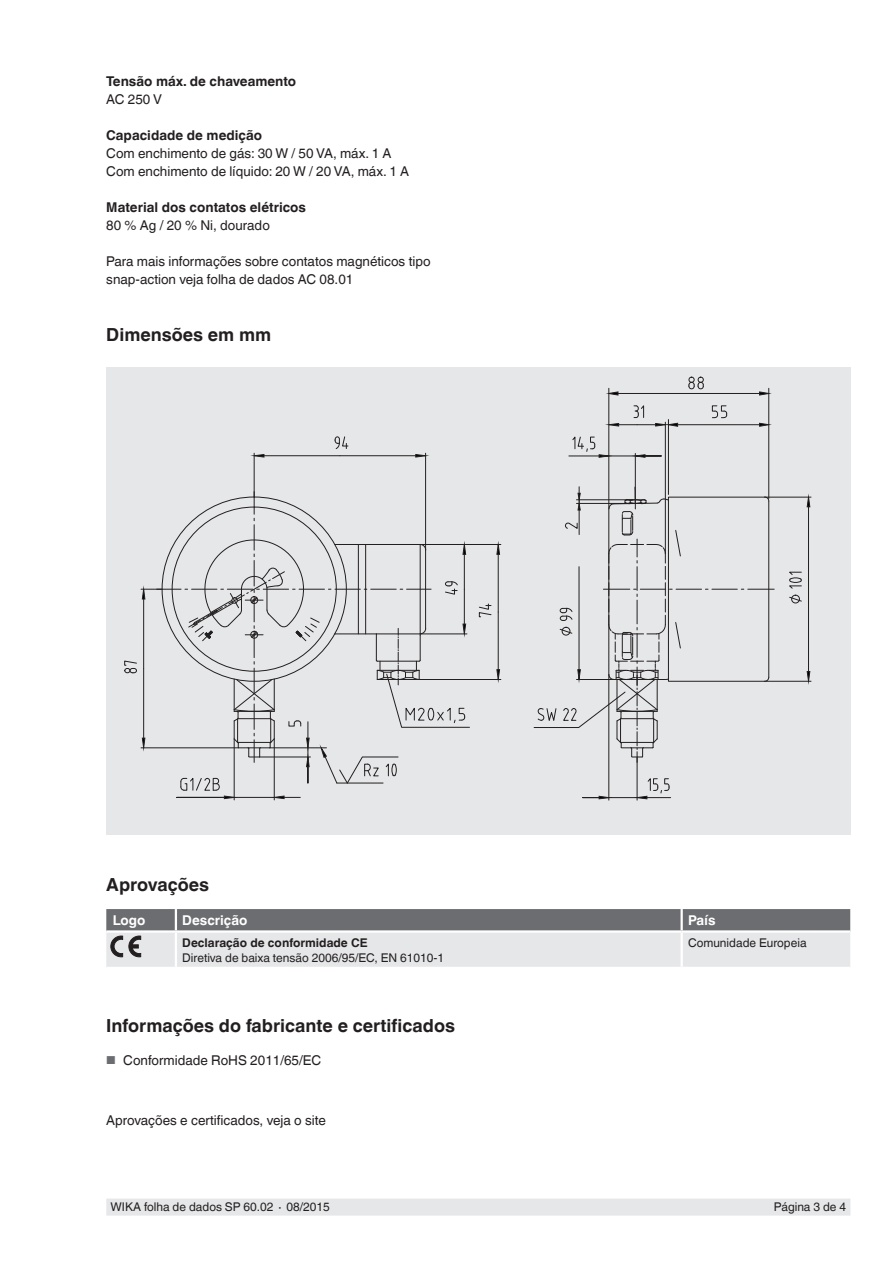
<style>
.page{position:relative;width:893px;height:1263px;background:#fff}
.page>*{position:absolute;margin:0;border:0;box-sizing:border-box;transform-origin:0 0}
.t1{font:700 18px "Helvetica World";color:#231f20}
.t2{font:13.5px/18px "Helvetica World";color:#231f20}
.t3{font:700 13.5px "Helvetica World";color:#231f20}
.t4{font:700 13.5px "Helvetica World";color:#fff}
.t5{font:12px "Helvetica World";color:#231f20}
.t6{font:700 12px "Helvetica World";color:#231f20}
.s1{font-size:11.55px;color:#6c6d70}
</style>
<div class="page">
<div style="left:106px;top:1198px;width:744px;height:17px;background:#e6e7e9"></div>
<div style="left:106px;top:367px;width:744px;height:468px;background:#e6e7e9"></div>
<hr style="left:425px;top:453px;width:1px;height:97px;background:#231f20">
<hr style="left:254px;top:453px;width:1px;height:44px;background:#231f20">
<svg style="left:334px;top:436px;width:15px;height:13px"></svg>
<hr style="left:264px;top:455px;width:76px;height:1px;background:#231f20">
<svg style="left:253px;top:454px;width:12px;height:4px"></svg>
<hr style="left:340px;top:455px;width:76px;height:1px;background:#231f20">
<svg style="left:415px;top:454px;width:11px;height:4px"></svg>
<hr style="left:419px;top:679px;width:82px;height:1px;background:#231f20">
<hr style="left:420px;top:544px;width:81px;height:1px;background:#231f20">
<svg style="left:478px;top:603px;width:14px;height:15px"></svg>
<hr style="left:498px;top:612px;width:1px;height:58px;background:#231f20">
<svg style="left:496px;top:669px;width:4px;height:10px"></svg>
<hr style="left:498px;top:554px;width:1px;height:58px;background:#231f20">
<svg style="left:496px;top:545px;width:4px;height:10px"></svg>
<hr style="left:765px;top:681px;width:46px;height:1px;background:#231f20">
<hr style="left:765px;top:497px;width:46px;height:1px;background:#231f20">
<svg style="left:789px;top:596px;width:13px;height:6px"></svg>
<div style="left:791px;top:595px;width:9px;height:8px;border:1px solid #231f20;border-radius:50%"></div>
<svg style="left:789px;top:571px;width:13px;height:18px"></svg>
<hr style="left:808px;top:589px;width:1px;height:82px;background:#231f20">
<svg style="left:806px;top:671px;width:5px;height:11px"></svg>
<hr style="left:808px;top:507px;width:1px;height:82px;background:#231f20">
<svg style="left:806px;top:496px;width:5px;height:12px"></svg>
<hr style="left:665px;top:422px;width:1px;height:132px;background:#231f20">
<hr style="left:668px;top:419px;width:1px;height:75px;background:#231f20">
<hr style="left:678px;top:424px;width:82px;height:1px;background:#231f20">
<svg style="left:608px;top:403px;width:70px;height:24px"></svg>
<svg style="left:759px;top:422px;width:9px;height:5px"></svg>
<hr style="left:609px;top:675px;width:1px;height:125px;background:#231f20">
<hr style="left:637px;top:757px;width:1px;height:43px;background:#231f20">
<hr style="left:583px;top:797px;width:54px;height:1px;background:#231f20">
<svg style="left:598px;top:795px;width:12px;height:4px"></svg>
<svg style="left:636px;top:776px;width:35px;height:23px"></svg>
<hr style="left:234px;top:739px;width:1px;height:61px;background:#231f20">
<hr style="left:274px;top:739px;width:1px;height:61px;background:#231f20">
<svg style="left:124px;top:492px;width:346px;height:307px"></svg>
<hr style="left:635px;top:453px;width:1px;height:50px;background:#231f20">
<hr style="left:609px;top:456px;width:52px;height:1px;background:#231f20">
<svg style="left:635px;top:454px;width:11px;height:4px"></svg>
<hr style="left:569px;top:456px;width:30px;height:1px;background:#231f20">
<svg style="left:572px;top:434px;width:37px;height:24px"></svg>
<hr style="left:768px;top:388px;width:1px;height:111px;background:#231f20">
<hr style="left:618px;top:393px;width:142px;height:1px;background:#231f20">
<svg style="left:608px;top:391px;width:11px;height:5px"></svg>
<svg style="left:759px;top:391px;width:10px;height:5px"></svg>
<hr style="left:609px;top:388px;width:1px;height:121px;background:#231f20">
<svg style="left:688px;top:377px;width:16px;height:13px"></svg>
<svg style="left:534px;top:487px;width:240px;height:275px"></svg>
<svg style="left:711px;top:405px;width:17px;height:13px"></svg>
<svg style="left:106px;top:909px;width:744px;height:58px;background:#b9babc"></svg>
<p class="t3" style="left:106px;top:74px;width:191px">Tensão máx. de chaveamento</p>
<p class="t2" style="left:106px;top:91px;width:57px">AC 250 V</p>
<p class="t3" style="left:106px;top:128px;width:157px">Capacidade de medição</p>
<p class="t2" style="left:106px;top:145px;width:304px">Com enchimento de gás: 30 W / 50 VA, máx. 1 A<br>Com enchimento de líquido: 20 W / 20 VA, máx. 1 A</p>
<p class="t3" style="left:106px;top:200px;width:201px">Material dos contatos elétricos</p>
<p class="t2" style="left:106px;top:217px;width:165px">80 % Ag / 20 % Ni, dourado</p>
<p class="t2" style="left:106px;top:253px;width:326px">Para mais informações sobre contatos magnéticos tipo snap-action veja folha de dados AC 08.01</p>
<h1 class="t1" style="left:106px;top:324px;width:166px">Dimensões em mm</h1>
<h1 class="t1" style="left:106px;top:874px;width:104px">Aprovações</h1>
<p class="t4" style="left:113px;top:912px;width:34px">Logo</p>
<p class="t4" style="left:182px;top:912px;width:67px">Descrição</p>
<p class="t4" style="left:688px;top:912px;width:29px">País</p>
<p class="t6" style="left:182px;top:935px;width:187px">Declaração de conformidade CE</p>
<p class="t5" style="left:182px;top:950px;width:263px">Diretiva de baixa tensão 2006/95/EC, EN 61010-1</p>
<p class="t5" style="left:688px;top:935px;width:120px">Comunidade Europeia</p>
<h1 class="t1" style="left:106px;top:1015px;width:350px">Informações do fabricante e certificados</h1>
<p class="t2" style="left:106px;top:1051px;width:216px"><span class="s1">■</span> Conformidade RoHS 2011/65/EC</p>
<p class="t2" style="left:106px;top:1111px;width:221px">Aprovações e certificados, veja o site</p>
<p class="t5" style="left:111px;top:1200px;width:221px">WIKA folha de dados SP 60.02 ∙ 08/2015</p>
<p class="t5" style="left:774px;top:1200px;width:74px">Página 3 de 4</p>
</div>
